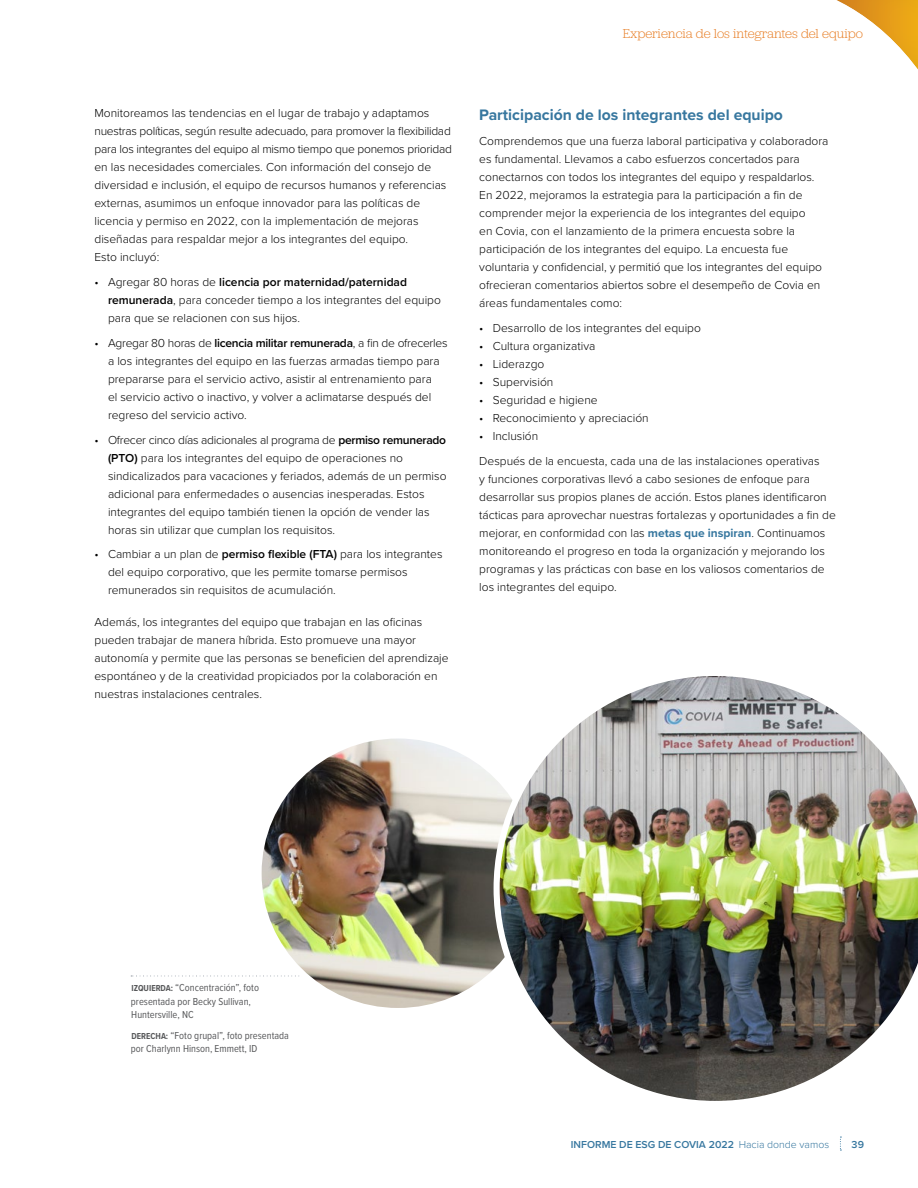
<style>
.page{position:relative;width:918px;height:1188px;background:#fff}
.page>*{position:absolute;margin:0;border:0;box-sizing:border-box;transform-origin:0 0}
.Subhead{font:700 15.75px "Proxima Nova";color:#37779f}
.Top_Page_Header{font:300 13.5px "Jubilat";color:#e77c22}
.Body_Copy{font:300 12px/18px "Proxima Nova";color:#000}
.Photo_Caption{font:10.5px/13.5px "Proxima Nova Cond";color:#58595b}
.t1{font:600 10.5px "Proxima Nova";color:#37779f}
.s1{font-weight:600}
.s2{font-weight:700;color:#37779f}
.s3{font-weight:700;font-size:9px}
.s4{font-weight:300}
</style>
<div class="page">
<div style="left:789px;top:0;width:129px;height:90px;background:#4f759c;opacity:.2"></div>
<img style="left:259px;top:739px;width:235px;height:268px">
<img style="left:494px;top:676px;width:424px;height:425px">
<p class="Body_Copy" style="left:94px;top:104px;width:359px">Monitoreamos las tendencias en el lugar de trabajo y adaptamos nuestras políticas, según resulte adecuado, para promover la flexibilidad para los integrantes del equipo al mismo tiempo que ponemos prioridad en las necesidades comerciales. Con información del consejo de diversidad e inclusión, el equipo de recursos humanos y referencias externas, asumimos un enfoque innovador para las políticas de licencia y permiso en 2022, con la implementación de mejoras diseñadas para respaldar mejor a los integrantes del equipo.<br>Esto incluyó:</p>
<p class="Body_Copy" style="left:108px;top:273px;width:334px;text-indent:-14px">• Agregar 80 horas de <span class="s1">licencia por maternidad/paternidad remunerada</span>, para conceder tiempo a los integrantes del equipo para que se relacionen con sus hijos.</p>
<p class="Body_Copy" style="left:108px;top:333px;width:341px;text-indent:-14px">• Agregar 80 horas de <span class="s1">licencia militar remunerada</span>, a fin de ofrecerles a los integrantes del equipo en las fuerzas armadas tiempo para prepararse para el servicio activo, asistir al entrenamiento para<br>el servicio activo o inactivo, y volver a aclimatarse después del regreso del servicio activo.</p>
<p class="Body_Copy" style="left:108px;top:430px;width:340px;text-indent:-14px">• Ofrecer cinco días adicionales al programa de <span class="s1">permiso remunerado (PTO)</span> para los integrantes del equipo de operaciones no sindicalizados para vacaciones y feriados, además de un permiso adicional para enfermedades o ausencias inesperadas. Estos integrantes del equipo también tienen la opción de vender las horas sin utilizar que cumplan los requisitos.</p>
<p class="Body_Copy" style="left:108px;top:545px;width:336px;text-indent:-14px">• Cambiar a un plan de <span class="s1">permiso flexible (FTA)</span> para los integrantes del equipo corporativo, que les permite tomarse permisos remunerados sin requisitos de acumulación.</p>
<p class="Body_Copy" style="left:94px;top:612px;width:356px">Además, los integrantes del equipo que trabajan en las oficinas pueden trabajar de manera híbrida. Esto promueve una mayor autonomía y permite que las personas se beneficien del aprendizaje espontáneo y de la creatividad propiciados por la colaboración en nuestras instalaciones centrales.</p>
<p class="Top_Page_Header" style="left:623px;top:25px;width:242px">Experiencia de los integrantes del equipo</p>
<p class="Subhead" style="left:479px;top:103px;width:305px">Participación de los integrantes del equipo</p>
<p class="Body_Copy" style="left:479px;top:132px;width:351px">Comprendemos que una fuerza laboral participativa y colaboradora es fundamental. Llevamos a cabo esfuerzos concertados para conectarnos con todos los integrantes del equipo y respaldarlos.<br>En 2022, mejoramos la estrategia para la participación a fin de comprender mejor la experiencia de los integrantes del equipo<br>en Covia, con el lanzamiento de la primera encuesta sobre la participación de los integrantes del equipo. La encuesta fue voluntaria y confidencial, y permitió que los integrantes del equipo ofrecieran comentarios abiertos sobre el desempeño de Covia en áreas fundamentales como:</p>
<p class="Body_Copy" style="left:479px;top:318px;width:223px">• Desarrollo de los integrantes del equipo</p>
<p class="Body_Copy" style="left:479px;top:336px;width:118px">• Cultura organizativa</p>
<p class="Body_Copy" style="left:479px;top:354px;width:67px">• Liderazgo</p>
<p class="Body_Copy" style="left:479px;top:372px;width:76px">• Supervisión</p>
<p class="Body_Copy" style="left:479px;top:390px;width:120px">• Seguridad e higiene</p>
<p class="Body_Copy" style="left:479px;top:408px;width:171px">• Reconocimiento y apreciación</p>
<p class="Body_Copy" style="left:479px;top:426px;width:61px">• Inclusión</p>
<p class="Body_Copy" style="left:479px;top:451px;width:358px">Después de la encuesta, cada una de las instalaciones operativas<br>y funciones corporativas llevó a cabo sesiones de enfoque para desarrollar sus propios planes de acción. Estos planes identificaron tácticas para aprovechar nuestras fortalezas y oportunidades a fin de mejorar, en conformidad con las <span class="s2">metas que inspiran</span>. Continuamos monitoreando el progreso en toda la organización y mejorando los programas y las prácticas con base en los valiosos comentarios de los integrantes del equipo.</p>
<p class="Photo_Caption" style="left:131px;top:981px;width:130px"><span class="s3">IZQUIERDA:</span> “Concentración”, foto presentada por Becky Sullivan,<br>Huntersville, NC</p>
<p class="Photo_Caption" style="left:131px;top:1028px;width:159px"><span class="s3">DERECHA:</span> “Foto grupal”, foto presentada por Charlynn Hinson, Emmett, ID</p>
<p class="t1" style="left:571px;top:1136px;width:260px">INFORME DE ESG DE COVIA 2022 <span class="s4">Hacia donde vamos</span></p>
<p class="t1" style="left:852px;top:1136px;width:14px">39</p>
</div>
